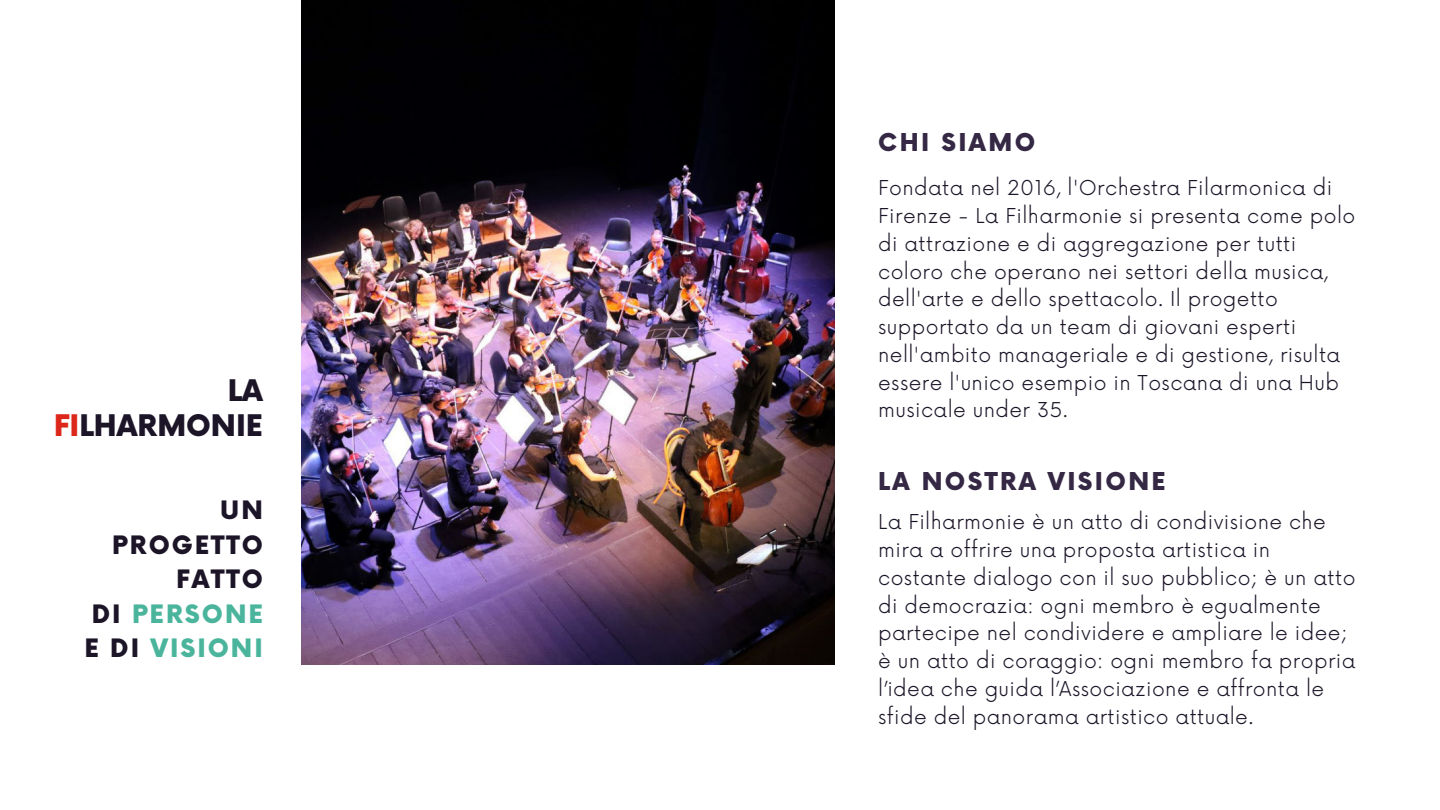
<style>
.page{position:relative;width:1440px;height:810px;background:#fff}
.page>*{position:absolute;margin:0;border:0;box-sizing:border-box;transform-origin:0 0}
.t1{font:900 29px "Now";color:#1c1528}
.t2{font:900 24.7px "Now";letter-spacing:.08em;color:#4ab59c}
.t3{font:900 24.7px/34.5px "Now";letter-spacing:.08em;color:#1c1528;text-align:right}
.t4{font:900 24px "Now";letter-spacing:.1em;color:#342844}
.t5{font:300 20px/27.8px "Now";letter-spacing:.02em;color:#1c1528}
.s1{color:#dc271a}
.s2{color:#1c1528}
</style>
<div class="page">
<img style="left:302px;top:0;width:532px;height:664px">
<p class="t1" style="left:228px;top:375px;width:37px">LA</p>
<p class="t1" style="left:54px;top:410px;width:211px"><span class="s1">FI</span>LHARMONIE</p>
<p class="t3" style="left:112px;top:495px;width:152px">UN<br>PROGETTO<br>FATTO</p>
<p class="t2" style="left:92px;top:601px;width:172px"><span class="s2">DI</span> PERSONE</p>
<p class="t2" style="left:85px;top:635px;width:180px"><span class="s2">E DI</span> VISIONI</p>
<p class="t4" style="left:878px;top:129px;width:158px">CHI SIAMO</p>
<p class="t5" style="left:878px;top:175px;width:479px">Fondata nel 2016, l'Orchestra Filarmonica di Firenze - La Filharmonie si presenta come polo di attrazione e di aggregazione per tutti coloro che operano nei settori della musica, dell'arte e dello spettacolo. Il progetto supportato da un team di giovani esperti nell'ambito manageriale e di gestione, risulta essere l'unico esempio in Toscana di una Hub musicale under 35.</p>
<p class="t4" style="left:878px;top:468px;width:289px">LA NOSTRA VISIONE</p>
<p class="t5" style="left:878px;top:509px;width:479px">La Filharmonie è un atto di condivisione che mira a offrire una proposta artistica in costante dialogo con il suo pubblico; è un atto di democrazia: ogni membro è egualmente partecipe nel condividere e ampliare le idee; è un atto di coraggio: ogni membro fa propria l’idea che guida l’Associazione e affronta le sfide del panorama artistico attuale.</p>
</div>
